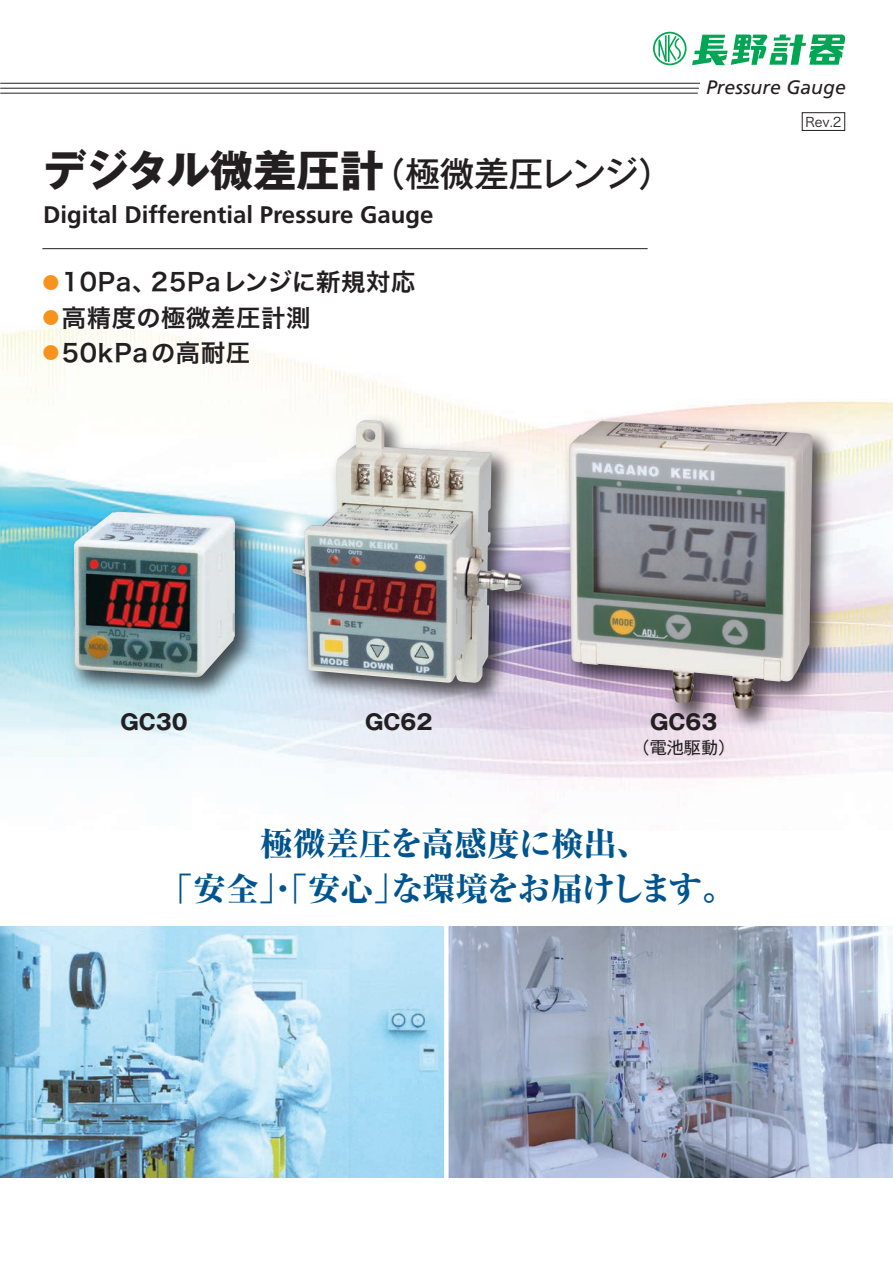
<style>
.page{position:relative;width:893px;height:1263px;background:#fff}
.page>*{position:absolute;margin:0;border:0;box-sizing:border-box;transform-origin:0 0}
.t1{font:500 34.5px "Gothic MB101 Pro";letter-spacing:-.035em;color:#231f20}
.t2{font:800 33px/45px "Ryumin Pro";letter-spacing:-.03em;color:#00548e;text-align:center}
.t3{font:24.3px "Hira Kaku Pro W6";letter-spacing:.03em;color:#231f20}
.t4{font:700 24px "Frutiger";color:#231f20}
.t5{font:700 21px "Gothic MB101 Pro";color:#231f20}
.t6{font:italic 19.5px "Frutiger";color:#231f20}
.t7{font:17.1px "Gothic MB101 Pro";color:#231f20}
.t8{font:13.2px "Hira Kaku Pro W3";color:#231f20}
.s1{font-weight:700;font-size:43.5px}
.s2{font-size:16.95px;color:#f7931d}
</style>
<div class="page">
<img style="left:0;top:65px;width:893px;height:715px">
<img style="left:0;top:927px;width:893px;height:251px">
<hr style="left:0;top:93px;width:698px;height:1px;background:#231f20">
<hr style="left:0;top:88px;width:699px;height:1px;background:#231f20">
<hr style="left:0;top:83px;width:700px;height:1px;background:#231f20">
<div style="left:802px;top:112px;width:43px;height:19px;border:1px solid #231f20"></div>
<svg style="left:653px;top:32px;width:192px;height:33px"></svg>
<hr style="left:42px;top:248px;width:606px;height:1px;background:#231f20">
<div style="left:444px;top:927px;width:5px;height:259px;background:#fff"></div>
<img style="left:62px;top:501px;width:202px;height:204px">
<img style="left:73px;top:512px;width:162px;height:166px">
<img style="left:281px;top:409px;width:270px;height:302px">
<img style="left:291px;top:420px;width:232px;height:263px">
<img style="left:558px;top:409px;width:284px;height:328px">
<img style="left:569px;top:421px;width:244px;height:289px">
<h1 class="t1" style="left:43px;top:145px;width:631px"><span class="s1">デジタル微差圧計</span>（極微差圧レンジ）</h1>
<p class="t4" style="left:43px;top:200px;width:392px">Digital Differential Pressure Gauge</p>
<p class="t3" style="left:42px;top:260px;width:375px"><span class="s2">●</span> 10Pa、25Paレンジに新規対応</p>
<p class="t3" style="left:42px;top:295px;width:270px"><span class="s2">●</span> 高精度の極微差圧計測</p>
<p class="t3" style="left:42px;top:331px;width:209px"><span class="s2">●</span> 50kPaの高耐圧</p>
<p class="t6" style="left:706px;top:76px;width:141px">Pressure Gauge</p>
<p class="t8" style="left:805px;top:110px;width:38px">Rev.2</p>
<p class="t5" style="left:120px;top:704px;width:69px">GC30</p>
<p class="t5" style="left:365px;top:704px;width:69px">GC62</p>
<p class="t5" style="left:650px;top:704px;width:69px">GC63</p>
<p class="t7" style="left:633px;top:733px;width:104px">（電池駆動）</p>
<h2 class="t2" style="left:160px;top:818px;width:577px">極微差圧を高感度に検出、<br>「安全」・「安心」な環境をお届けします。</h2>
</div>
